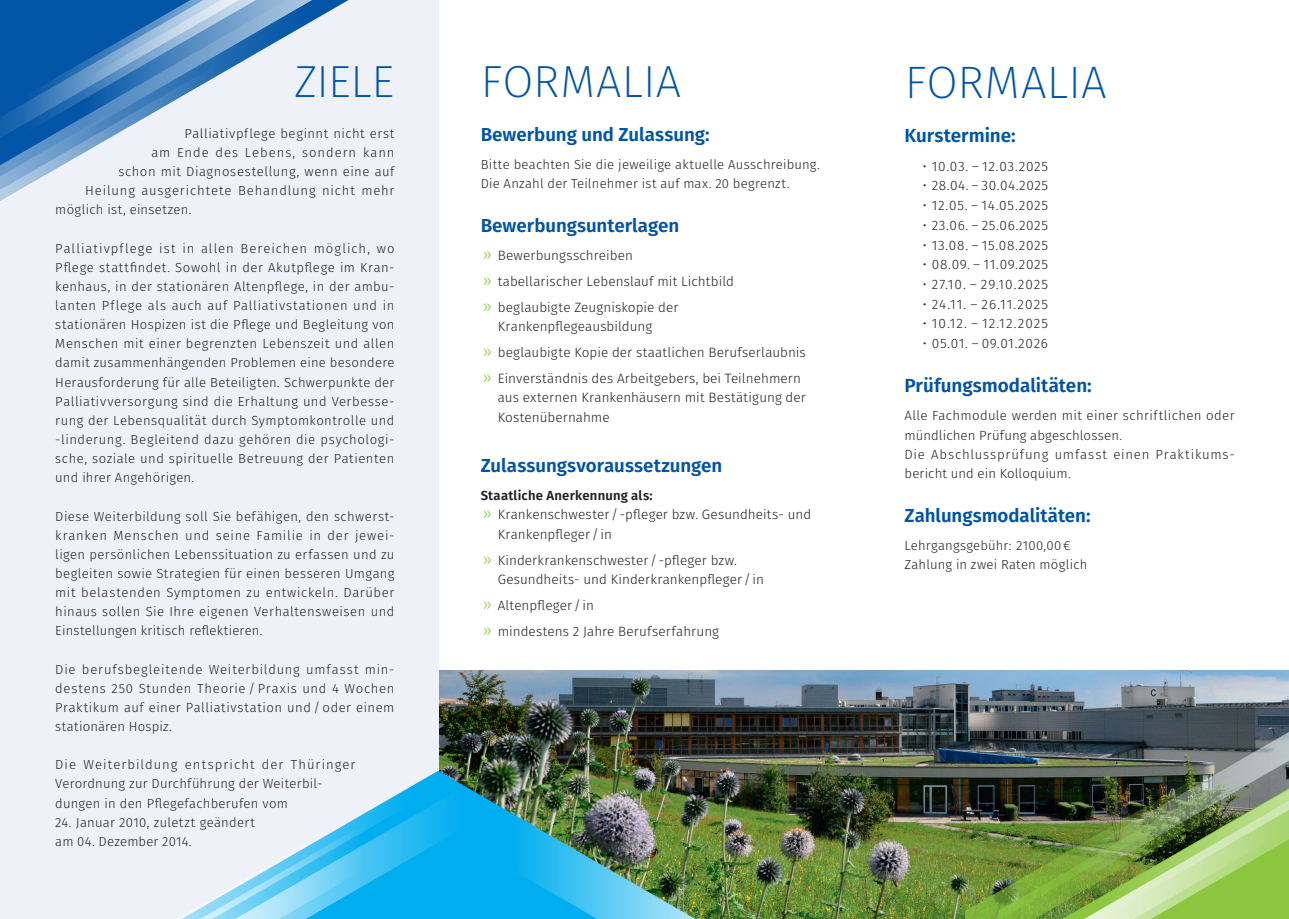
<style>
.page{position:relative;width:1289px;height:919px;background:#fff}
.page>*{position:absolute;margin:0;border:0;box-sizing:border-box;transform-origin:0 0}
.t1{font:200 45.45px "Fira Sans";letter-spacing:.005em;color:#0154a6}
.t2{font:200 45px "Fira Sans";color:#0154a6}
.t3{font:600 18.9px "Fira Sans";color:#0154a6}
.t4{font:600 18.75px "Fira Sans";color:#0154a6}
.t5{font:300 13.65px "Fira Sans";letter-spacing:.055em;color:#231f20}
.t6{font:300 13.65px "Fira Sans";letter-spacing:.085em;color:#231f20}
.t7{font:300 13.65px "Fira Sans";letter-spacing:.075em;color:#231f20}
.t8{font:300 13.5px/26px "Fira Sans";letter-spacing:.01em;color:#231f20}
.t9{font:300 13.2px/19px "Fira Sans";letter-spacing:.03em;color:#231f20}
.t10{font:300 13.2px/19px "Fira Sans";letter-spacing:.05em;color:#231f20}
.t11{font:300 13.2px "Fira Sans";letter-spacing:.065em;color:#231f20}
.t12{font:300 13.2px "Fira Sans";letter-spacing:.07em;color:#231f20}
.t13{font:600 13.2px "Fira Sans";letter-spacing:.02em;color:#231f20}
.s1{font-size:16.5px;color:#8bc63e}
</style>
<div class="page">
<img style="left:438px;top:670px;width:850px;height:248px">
<div style="left:0;top:0;width:438px;height:918px;background:#eff1f8"></div>
<img style="left:415px;top:770px;width:279px;height:148px">
<svg style="left:0;top:0;width:332px;height:201px"></svg>
<img style="left:965px;top:701px;width:323px;height:217px">
<svg style="left:184px;top:784px;width:276px;height:134px"></svg>
<img style="left:512px;top:813px;width:195px;height:105px">
<h2 class="t2" style="left:294px;top:50px;width:102px">ZIELE</h2>
<p class="t9" style="left:184px;top:124px;width:212px">Palliativpflege beginnt nicht erst</p>
<p class="t12" style="left:151px;top:143px;width:244px">am Ende des Lebens, sondern kann</p>
<p class="t9" style="left:118px;top:162px;width:278px">schon mit Diagnosestellung, wenn eine auf</p>
<p class="t11" style="left:85px;top:181px;width:311px">Heilung ausgerichtete Behandlung nicht mehr</p>
<p class="t9" style="left:55px;top:200px;width:138px">möglich ist, einsetzen.</p>
<p class="t9" style="left:55px;top:238px;width:341px;text-align:justify">Palliativpflege ist in allen Bereichen möglich, wo Pflege stattfindet. Sowohl in der Akutpflege im Kran&shy;kenhaus, in der stationären Altenpflege, in der ambu&shy;lanten Pflege als auch auf Palliativstationen und in stationären Hospizen ist die Pflege und Begleitung von Menschen mit einer begrenzten Lebenszeit und allen damit zusammenhängenden Problemen eine besondere Herausforderung für alle Beteiligten. Schwerpunkte der Palliativversorgung sind die Erhaltung und Verbesse&shy;rung der Lebensqualität durch Symptomkontrolle und -linderung. Begleitend dazu gehören die psychologi&shy;sche, soziale und spirituelle Betreuung der Patienten und ihrer Angehörigen.</p>
<p class="t9" style="left:55px;top:506px;width:341px;text-align:justify">Diese Weiterbildung soll Sie befähigen, den schwerst&shy;kranken Menschen und seine Familie in der jewei&shy;ligen persönlichen Lebenssituation zu erfassen und zu begleiten sowie Strategien für einen besseren Umgang mit belastenden Symptomen zu entwickeln. Darüber hinaus sollen Sie Ihre eigenen Verhaltensweisen und Einstellungen kritisch reflektieren.</p>
<p class="t10" style="left:55px;top:659px;width:341px">Die berufsbegleitende Weiterbildung umfasst min&shy;destens 250 Stunden Theorie / Praxis und 4 Wochen Praktikum auf einer Palliativstation und / oder einem stationären Hospiz.</p>
<p class="t9" style="left:55px;top:755px;width:302px">Die Weiterbildung entspricht der Thüringer<br>Verordnung zur Durchführung der Weiterbil&shy;dungen in den Pflegefachberufen vom</p>
<p class="t9" style="left:55px;top:812px;width:201px">24. Januar 2010, zuletzt geändert am 04. Dezember 2014.</p>
<h2 class="t2" style="left:481px;top:50px;width:202px">FORMALIA</h2>
<h3 class="t4" style="left:480px;top:119px;width:230px">Bewerbung und Zulassung:</h3>
<p class="t9" style="left:480px;top:155px;width:340px">Bitte beachten Sie die jeweilige aktuelle Ausschreibung.<br>Die Anzahl der Teilnehmer ist auf max. 20 begrenzt.</p>
<h3 class="t4" style="left:480px;top:210px;width:200px">Bewerbungsunterlagen</h3>
<p class="t8" style="left:483px;top:242px;width:253px"><span class="s1">»</span> Bewerbungsschreiben<br><span class="s1">»</span> tabellarischer Lebenslauf mit Lichtbild <span class="s1">»</span> beglaubigte Zeugniskopie der</p>
<p class="t8" style="left:483px;top:313px;width:324px;text-indent:15px">Krankenpflegeausbildung<br><span class="s1">»</span> beglaubigte Kopie der staatlichen Berufserlaubnis <span class="s1">»</span> Einverständnis des Arbeitgebers, bei Teilnehmern</p>
<p class="t8" style="left:497px;top:388px;width:309px;line-height:19.5px">aus externen Krankenhäusern mit Bestätigung der<br>Kostenübernahme</p>
<h3 class="t4" style="left:480px;top:450px;width:243px">Zulassungsvoraussetzungen</h3>
<p class="t13" style="left:480px;top:484px;width:173px">Staatliche Anerkennung als:</p>
<p class="t8" style="left:497px;top:504px;width:315px;line-height:19.5px;text-indent:-15px"><span class="s1">»</span> Krankenschwester/ - pfleger bzw. Gesundheits- und<br>Krankenpfleger/in</p>
<p class="t8" style="left:497px;top:550px;width:268px;line-height:19.5px;text-indent:-15px"><span class="s1">»</span> Kinderkrankenschwester/ - pfleger bzw.<br>Gesundheits- und Kinderkrankenpfleger/in</p>
<p class="t8" style="left:483px;top:592px;width:238px"><span class="s1">»</span> Altenpfleger/in<br><span class="s1">»</span> mindestens 2 Jahre Berufserfahrung</p>
<h1 class="t1" style="left:904px;top:50px;width:204px">FORMALIA</h1>
<h3 class="t3" style="left:904px;top:120px;width:113px">Kurstermine:</h3>
<p class="t5" style="left:922px;top:156px;width:127px">• 10.03. – 12.03.2025</p>
<p class="t5" style="left:922px;top:176px;width:127px">• 28.04. – 30.04.2025</p>
<p class="t5" style="left:922px;top:196px;width:127px">• 12.05. – 14.05.2025</p>
<p class="t5" style="left:922px;top:215px;width:127px">• 23.06. – 25.06.2025</p>
<p class="t5" style="left:922px;top:235px;width:127px">• 13.08. – 15.08.2025</p>
<p class="t5" style="left:922px;top:255px;width:127px">• 08.09. – 11.09.2025</p>
<p class="t6" style="left:922px;top:274px;width:127px">• 27.10. – 29.10.2025</p>
<p class="t7" style="left:922px;top:294px;width:127px">• 24.11. – 26.11.2025</p>
<p class="t6" style="left:922px;top:314px;width:127px">• 10.12. – 12.12.2025</p>
<p class="t5" style="left:922px;top:333px;width:127px">• 05.01. – 09.01.2026</p>
<h3 class="t3" style="left:904px;top:370px;width:189px">Prüfungsmodalitäten:</h3>
<p class="t9" style="left:904px;top:406px;width:331px">Alle Fachmodule werden mit einer schriftlichen oder mündlichen Prüfung abgeschlossen.<br>Die Abschlussprüfung umfasst einen Praktikums&shy;bericht und ein Kolloquium.</p>
<h3 class="t4" style="left:904px;top:500px;width:187px">Zahlungsmodalitäten:</h3>
<p class="t9" style="left:904px;top:535px;width:184px">Lehrgangsgebühr: 2100,00€<br>Zahlung in zwei Raten möglich</p>
</div>
